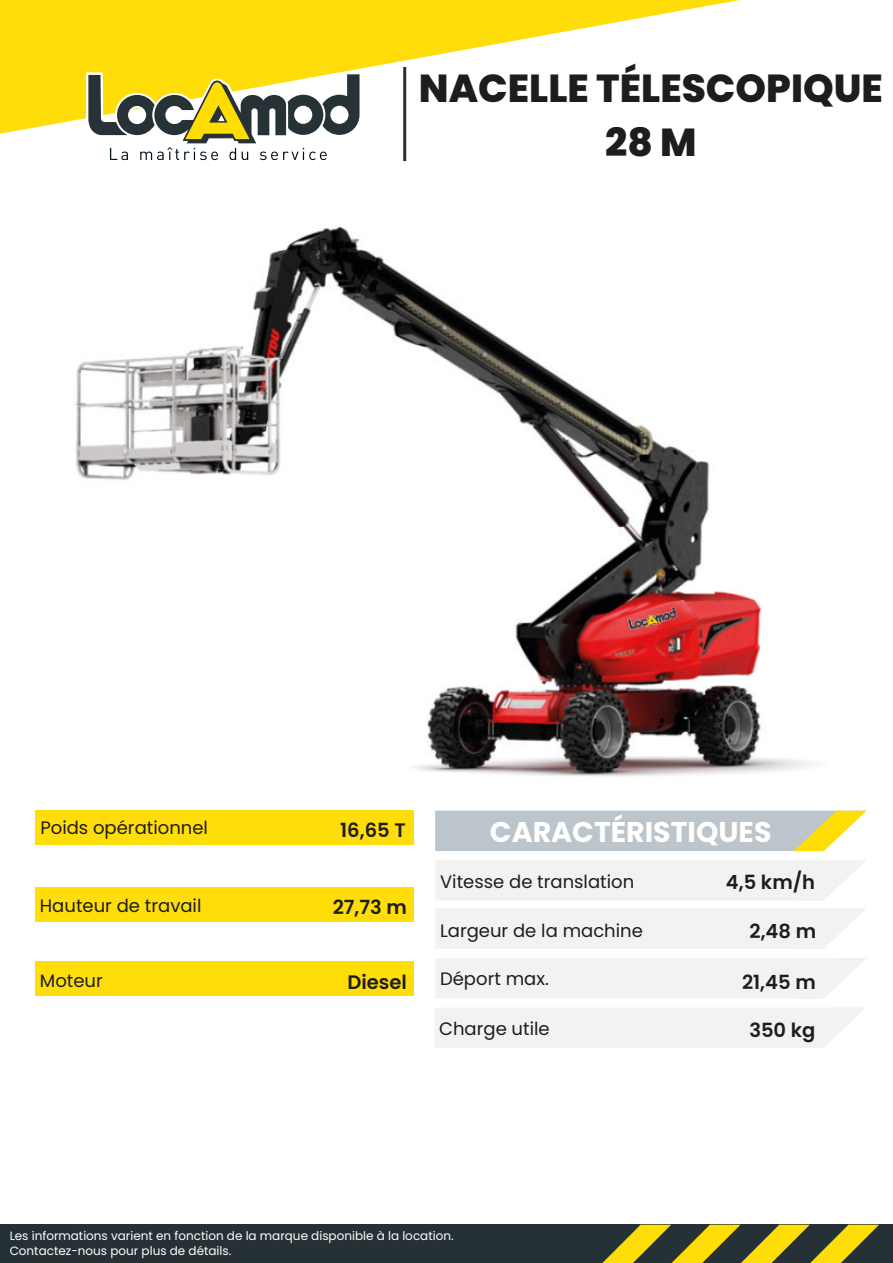
<style>
.page{position:relative;width:893px;height:1263px;background:#fff}
.page>*{position:absolute;margin:0;border:0;box-sizing:border-box;transform-origin:0 0}
.t1{font:800 39px "Poppins";color:#1d1d1b}
.t2{font:700 28.5px "Poppins";color:#fff}
.t3{font:600 19.5px "Poppins";color:#1d1d1b}
.t4{font:18px "Poppins";color:#1d1d1b}
.t5{font:12px "Poppins";color:#fff}
</style>
<div class="page">
<svg style="left:0;top:0;width:739px;height:134px;fill:#ffdd08"></svg>
<div style="left:0;top:1225px;width:893px;height:38px;background:#263135"></div>
<svg style="left:86px;top:72px;width:276px;height:88px"></svg>
<svg style="left:602px;top:1225px;width:277px;height:38px"></svg>
<hr style="left:403px;top:67px;width:3px;height:94px;background:#263135">
<img style="left:74px;top:227px;width:737px;height:550px">
<div style="left:435px;top:1008px;width:430px;height:40px;background:#f3f2f3"></div>
<svg style="left:435px;top:811px;width:432px;height:40px;background:#c3c9bf"></svg>
<div style="left:35px;top:887px;width:378px;height:35px;background:#ffdd08"></div>
<div style="left:35px;top:811px;width:378px;height:34px;background:#ffdd08"></div>
<div style="left:35px;top:961px;width:378px;height:34px;background:#ffdd08"></div>
<div style="left:435px;top:860px;width:431px;height:40px;background:#f3f2f3"></div>
<div style="left:435px;top:908px;width:430px;height:41px;background:#f3f2f3"></div>
<div style="left:435px;top:958px;width:431px;height:40px;background:#f3f2f3"></div>
<p class="t1" style="left:419px;top:66px;width:465px">NACELLE TÉLESCOPIQUE</p>
<p class="t1" style="left:605px;top:120px;width:93px">28 M</p>
<p class="t4" style="left:40px;top:817px;width:169px">Poids opérationnel</p>
<p class="t4" style="left:40px;top:895px;width:163px">Hauteur de travail</p>
<p class="t3" style="left:340px;top:819px;width:67px">16,65 T</p>
<p class="t3" style="left:333px;top:895px;width:76px">27,73 m</p>
<p class="t4" style="left:40px;top:970px;width:64px">Moteur</p>
<p class="t3" style="left:347px;top:970px;width:61px">Diesel</p>
<p class="t2" style="left:490px;top:815px;width:283px">CARACTÉRISTIQUES</p>
<p class="t4" style="left:440px;top:871px;width:196px">Vitesse de translation</p>
<p class="t4" style="left:440px;top:920px;width:204px">Largeur de la machine</p>
<p class="t4" style="left:440px;top:968px;width:110px">Déport max.</p>
<p class="t4" style="left:439px;top:1018px;width:112px">Charge utile</p>
<p class="t3" style="left:726px;top:871px;width:91px">4,5 km/h</p>
<p class="t3" style="left:749px;top:920px;width:68px">2,48 m</p>
<p class="t3" style="left:742px;top:971px;width:75px">21,45 m</p>
<p class="t3" style="left:749px;top:1019px;width:68px">350 kg</p>
<p class="t5" style="left:10px;top:1229px;width:445px">Les informations varient en fonction de la marque disponible à la location.</p>
<p class="t5" style="left:10px;top:1244px;width:223px">Contactez-nous pour plus de détails.</p>
</div>
